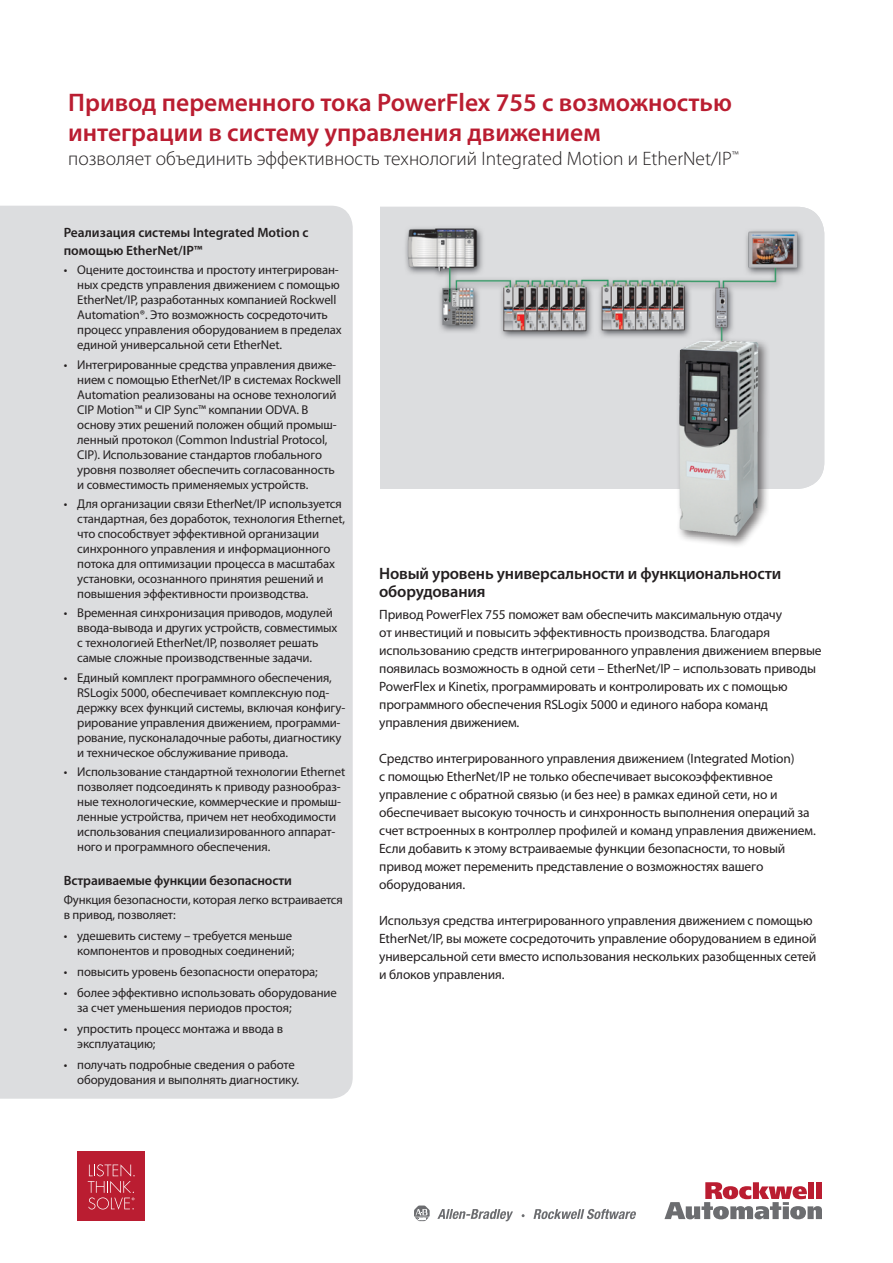
<style>
.page{position:relative;width:893px;height:1263px;background:#fff}
.page>*{position:absolute;margin:0;border:0;box-sizing:border-box;transform-origin:0 0}
.t1{font:600 25.5px/30.8px "Myriad Pro";color:#ba1d31}
.t2{font:300 19.5px "Myriad Pro";color:#231f20}
.t3{font:600 16.5px/18px "Myriad Pro";letter-spacing:-.01em;color:#231f20}
.t4{font:13.5px/18px "Myriad Pro";letter-spacing:-.01em;color:#231f20}
.t5{font:600 13.5px/18px "Myriad Pro";letter-spacing:-.005em;color:#231f20}
.t6{font:12.75px/15px "Myriad Pro";letter-spacing:-.01em;color:#231f20}
</style>
<div class="page">
<div style="left:0;top:206px;width:353px;height:893px;background:#dcdddf"></div>
<img style="left:380px;top:207px;width:444px;height:282px">
<svg style="left:414px;top:1205px;width:16px;height:16px"></svg>
<svg style="left:437px;top:1209px;width:76px;height:12px"></svg>
<svg style="left:533px;top:1209px;width:103px;height:10px"></svg>
<svg style="left:664px;top:1182px;width:158px;height:37px"></svg>
<div style="left:808px;top:1182px;width:6px;height:17px;background:#ba1d31"></div>
<div style="left:816px;top:1182px;width:6px;height:17px;background:#ba1d31"></div>
<div style="left:77px;top:1151px;width:68px;height:69px;background:#ba1d31"></div>
<svg style="left:88px;top:1164px;width:47px;height:46px"></svg>
<div style="left:675px;top:337px;width:156px;height:315px;background:#231f20;opacity:.6"></div>
<img style="left:679px;top:340px;width:37px;height:190px">
<h1 class="t1" style="left:68px;top:86px;width:665px">Привод переменного тока PowerFlex 755 с возможностью интеграции в систему управления движением</h1>
<h2 class="t2" style="left:68px;top:147px;width:672px">позволяет объединить эффективность технологий Integrated Motion и EtherNet/IP<sup>™</sup></h2>
<p class="t5" style="left:64px;top:223px;width:246px">Реализация системы Integrated Motion с помощью EtherNet/IP™</p>
<p class="t6" style="left:77px;top:262px;width:266px;text-indent:-14px">• Оцените достоинства и простоту интегрирован&shy;ных средств управления движением с помощью EtherNet/IP, разработанных компанией Rockwell Automation®. Это возможность сосредоточить процесс управления оборудованием в пределах единой универсальной сети EtherNet.</p>
<p class="t6" style="left:77px;top:357px;width:266px;text-indent:-14px">• Интегрированные средства управления движе&shy;нием с помощью EtherNet/IP в системах Rockwell Automation реализованы на основе технологий CIP Motion™ и CIP Sync™ компании ODVA. В основу этих решений положен общий промыш&shy;ленный протокол (Common Industrial Protocol, CIP). Использование стандартов глобального уровня позволяет обеспечить согласованность и совместимость применяемых устройств.</p>
<p class="t6" style="left:77px;top:496px;width:269px;text-indent:-14px">• Для организации связи EtherNet/IP используется стандартная, без доработок, технология Ethernet, что способствует эффективной организации синхронного управления и информационного потока для оптимизации процесса в масштабах установки, осознанного принятия решений и повышения эффективности производства.</p>
<p class="t6" style="left:77px;top:605px;width:262px;text-indent:-14px">• Временная синхронизация приводов, модулей ввода-вывода и других устройств, совместимых с технологией EtherNet/IP, позволяет решать самые сложные производственные задачи.</p>
<p class="t6" style="left:77px;top:670px;width:269px;text-indent:-14px">• Единый комплект программного обеспечения, RSLogix 5000, обеспечивает комплексную под&shy;держку всех функций системы, включая конфигу&shy;рирование управления движением, программи&shy;рование, пусконаладочные работы, диагностику и техническое обслуживание привода.</p>
<p class="t6" style="left:77px;top:764px;width:270px;text-indent:-13px">• Использование стандартной технологии Ethernet позволяет подсоединять к приводу разнообраз&shy;ные технологические, коммерческие и промыш&shy;ленные устройства, причем нет необходимости использования специализированного аппарат&shy;ного и программного обеспечения.</p>
<p class="t5" style="left:64px;top:871px;width:230px">Встраиваемые функции безопасности</p>
<p class="t6" style="left:64px;top:892px;width:281px">Функция безопасности, которая легко встраивается в привод, позволяет:</p>
<p class="t6" style="left:64px;top:928px;width:232px;text-align:right">• удешевить систему – требуется меньше компонентов и проводных соединений;</p>
<p class="t6" style="left:64px;top:964px;width:256px">• повысить уровень безопасности оператора;</p>
<p class="t6" style="left:77px;top:985px;width:261px;text-indent:-14px">• более эффективно использовать оборудование за счет уменьшения периодов простоя;</p>
<p class="t6" style="left:77px;top:1021px;width:207px;text-indent:-14px">• упростить процесс монтажа и ввода в эксплуатацию;</p>
<p class="t6" style="left:77px;top:1057px;width:223px;text-indent:-14px">• получать подробные сведения о работе оборудования и выполнять диагностику.</p>
<p class="t3" style="left:379px;top:564px;width:404px">Новый уровень универсальности и функциональности оборудования</p>
<p class="t4" style="left:379px;top:605px;width:444px">Привод PowerFlex 755 поможет вам обеспечить максимальную отдачу<br>от инвестиций и повысить эффективность производства. Благодаря использованию средств интегрированного управления движением впервые появилась возможность в одной сети – EtherNet/IP – использовать приводы PowerFlex и Kinetix, программировать и контролировать их с помощью программного обеспечения RSLogix 5000 и единого набора команд управления движением.</p>
<p class="t4" style="left:379px;top:749px;width:438px">Средство интегрированного управления движением (Integrated Motion)<br>с помощью EtherNet/IP не только обеспечивает высокоэффективное управление с обратной связью (и без нее) в рамках единой сети, но и обеспечивает высокую точность и синхронность выполнения операций за счет встроенных в контроллер профилей и команд управления движением.<br>Если добавить к этому встраиваемые функции безопасности, то новый привод может переменить представление о возможностях вашего оборудования.</p>
<p class="t4" style="left:379px;top:911px;width:439px">Используя средства интегрированного управления движением с помощью EtherNet/IP, вы можете сосредоточить управление оборудованием в единой универсальной сети вместо использования нескольких разобщенных сетей и блоков управления.</p>
</div>
